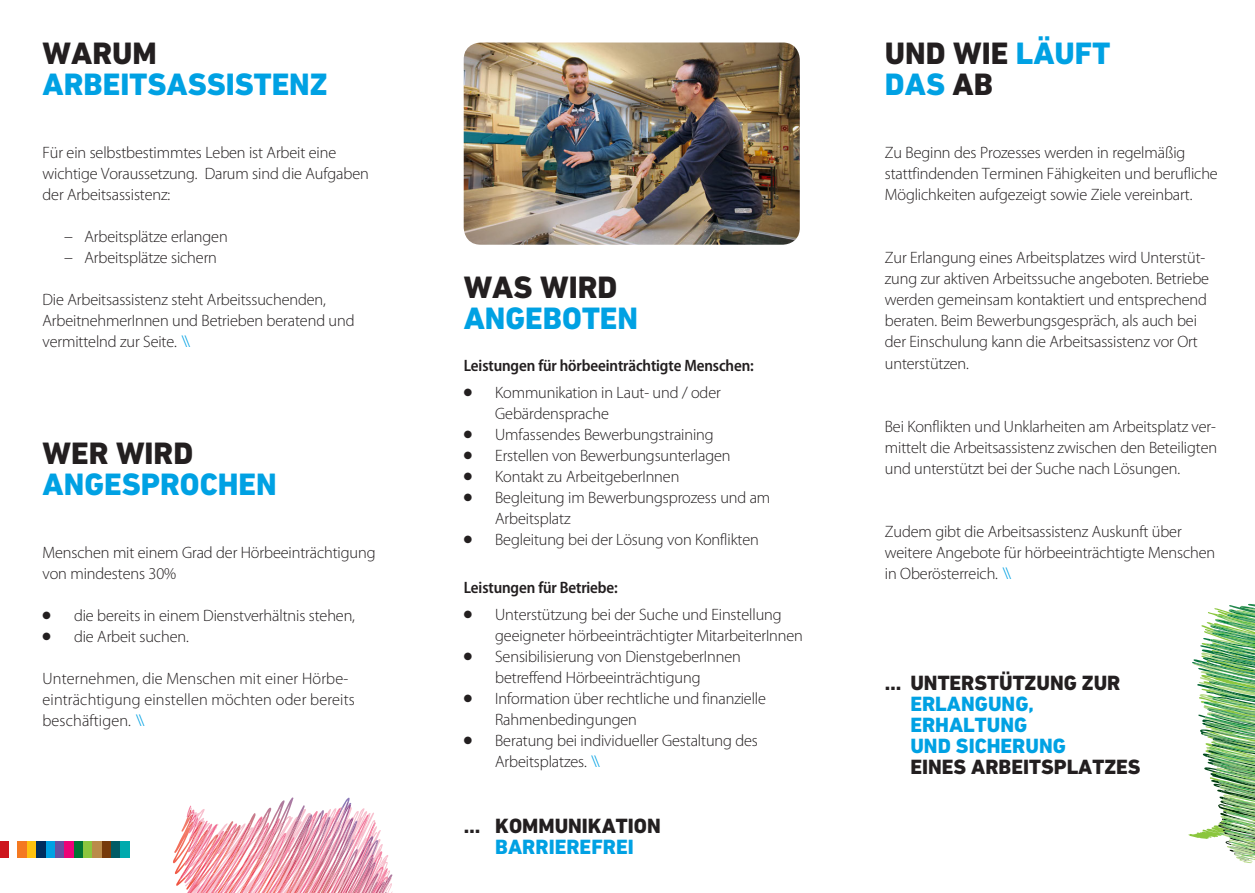
<style>
.page{position:relative;width:1255px;height:893px;background:#fff}
.page>*{position:absolute;margin:0;border:0;box-sizing:border-box;transform-origin:0 0}
.t1{font:700 31.5px "NEBA";color:#00a1e3}
.t2{font:700 31.5px/31.5px "NEBA";color:#231f20}
.t3{font:700 21px "NEBA";color:#231f20}
.t4{font:700 21px/21px "NEBA";color:#00a1e3}
.t5{font:16.5px/21px "Creative MS";letter-spacing:-.005em;color:#231f20}
.t6{font:700 16.5px "Creative MS";letter-spacing:-.005em;color:#231f20}
.t7{font:16.5px "Creative MS";letter-spacing:-.005em;color:#231f20;scale:2 1}
.s1{color:#00a1e3}
</style>
<div class="page">
<img style="left:463px;top:43px;width:336px;height:202px">
<div style="left:0;top:842px;width:8px;height:16px;background:#cd151d"></div>
<div style="left:17px;top:842px;width:10px;height:16px;background:#f47921"></div>
<div style="left:74px;top:842px;width:9px;height:16px;background:#007534"></div>
<div style="left:46px;top:842px;width:9px;height:16px;background:#00a1e3"></div>
<div style="left:102px;top:842px;width:9px;height:16px;background:#763a0a"></div>
<div style="left:27px;top:842px;width:9px;height:16px;background:#fec210"></div>
<div style="left:83px;top:842px;width:9px;height:16px;background:#8bc63e"></div>
<div style="left:55px;top:842px;width:9px;height:16px;background:#6850a1"></div>
<div style="left:111px;top:842px;width:10px;height:16px;background:#005b65"></div>
<div style="left:36px;top:842px;width:10px;height:16px;background:#002d5e"></div>
<div style="left:92px;top:842px;width:10px;height:16px;background:#ba8b49"></div>
<div style="left:64px;top:842px;width:10px;height:16px;background:#ed0277"></div>
<div style="left:121px;top:842px;width:9px;height:16px;background:#00aaad"></div>
<svg style="left:173px;top:797px;width:219px;height:96px"></svg>
<img style="left:1188px;top:603px;width:66px;height:260px">
<h1 class="t2" style="left:43px;top:37px;width:116px">WARUM</h1>
<h1 class="t1" style="left:43px;top:66px;width:286px">ARBEITSASSISTENZ</h1>
<p class="t5" style="left:43px;top:142px;width:328px">Für ein selbstbestimmtes Leben ist Arbeit eine wichtige Voraussetzung. Darum sind die Aufgaben der Arbeitsassistenz:</p>
<p class="t7" style="left:64px;top:227px;width:83px">- Arbeitsplätze erlangen</p>
<p class="t7" style="left:64px;top:248px;width:78px">- Arbeitsplätze sichern</p>
<p class="t5" style="left:43px;top:289px;width:313px">Die Arbeitsassistenz steht Arbeitssuchenden,<br>ArbeitnehmerInnen und Betrieben beratend und vermittelnd zur Seite.</p>
<h1 class="t2" style="left:43px;top:437px;width:152px">WER WIRD</h1>
<h1 class="t1" style="left:43px;top:466px;width:236px">ANGESPROCHEN</h1>
<p class="t5" style="left:43px;top:542px;width:334px">Menschen mit einem Grad der Hörbeeinträchtigung von mindestens 30%</p>
<p class="t5" style="left:43px;top:605px;width:314px">● die bereits in einem Dienstverhältnis stehen,</p>
<p class="t5" style="left:43px;top:626px;width:148px">● die Arbeit suchen.</p>
<p class="t5" style="left:43px;top:668px;width:314px">Unternehmen, die Menschen mit einer Hörbe&shy;einträchtigung einstellen möchten oder bereits beschäftigen.</p>
<h1 class="t2" style="left:463px;top:271px;width:155px">WAS WIRD</h1>
<h1 class="t1" style="left:463px;top:300px;width:176px">ANGEBOTEN</h1>
<p class="t6" style="left:463px;top:355px;width:292px">Leistungen für hörbeeinträchtigte Menschen:</p>
<p class="t5" style="left:495px;top:382px;width:227px;text-indent:-32px">● Kommunikation in Laut- und / oder<br>Gebärdensprache</p>
<p class="t5" style="left:463px;top:424px;width:251px">● Umfassendes Bewerbungstraining</p>
<p class="t5" style="left:463px;top:445px;width:268px">● Erstellen von Bewerbungsunterlagen</p>
<p class="t5" style="left:463px;top:466px;width:217px">● Kontakt zu ArbeitgeberInnen</p>
<p class="t5" style="left:495px;top:487px;width:276px;text-indent:-32px">● Begleitung im Bewerbungsprozess und am<br>Arbeitsplatz</p>
<p class="t5" style="left:463px;top:529px;width:296px">● Begleitung bei der Lösung von Konflikten</p>
<p class="t6" style="left:463px;top:577px;width:156px">Leistungen für Betriebe:</p>
<p class="t5" style="left:495px;top:604px;width:309px;text-indent:-32px">● Unterstützung bei der Suche und Einstellung geeigneter hörbeeinträchtigter MitarbeiterInnen</p>
<p class="t5" style="left:463px;top:646px;width:278px;text-align:center">● Sensibilisierung von DienstgeberInnen betreffend Hörbeeinträchtigung</p>
<p class="t5" style="left:495px;top:688px;width:272px;text-indent:-32px">● Information über rechtliche und finanzielle<br>Rahmenbedingungen</p>
<p class="t5" style="left:495px;top:730px;width:264px;text-indent:-32px">● Beratung bei individueller Gestaltung des<br>Arbeitsplatzes.</p>
<p class="t3" style="left:463px;top:814px;width:198px">… KOMMUNIKATION</p>
<p class="t4" style="left:495px;top:837px;width:140px">BARRIEREFREI</p>
<h1 class="t2" style="left:884px;top:37px;width:227px">UND WIE <span class="s1">LÄUFT<br>DAS</span> AB</h1>
<p class="t5" style="left:884px;top:142px;width:334px">Zu Beginn des Prozesses werden in regelmäßig stattfindenden Terminen Fähigkeiten und berufliche<br>Möglichkeiten aufgezeigt sowie Ziele vereinbart.</p>
<p class="t5" style="left:884px;top:247px;width:326px">Zur Erlangung eines Arbeitsplatzes wird Unterstüt&shy;zung zur aktiven Arbeitssuche angeboten. Betriebe werden gemeinsam kontaktiert und entsprechend beraten. Beim Bewerbungsgespräch, als auch bei der Einschulung kann die Arbeitsassistenz vor Ort unterstützen.</p>
<p class="t5" style="left:884px;top:415px;width:334px;text-align:justify">Bei Konflikten und Unklarheiten am Arbeitsplatz ver&shy;mittelt die Arbeitsassistenz zwischen den Beteiligten und unterstützt bei der Suche nach Lösungen.</p>
<p class="t5" style="left:884px;top:520px;width:332px">Zudem gibt die Arbeitsassistenz Auskunft über weitere Angebote für hörbeeinträchtigte Menschen in Oberösterreich.</p>
<p class="t3" style="left:884px;top:670px;width:237px">… UNTERSTÜTZUNG ZUR</p>
<p class="t4" style="left:910px;top:693px;width:157px">ERLANGUNG,<br>ERHALTUNG<br>UND SICHERUNG</p>
<p class="t3" style="left:910px;top:754px;width:232px">EINES ARBEITSPLATZES</p>
</div>
